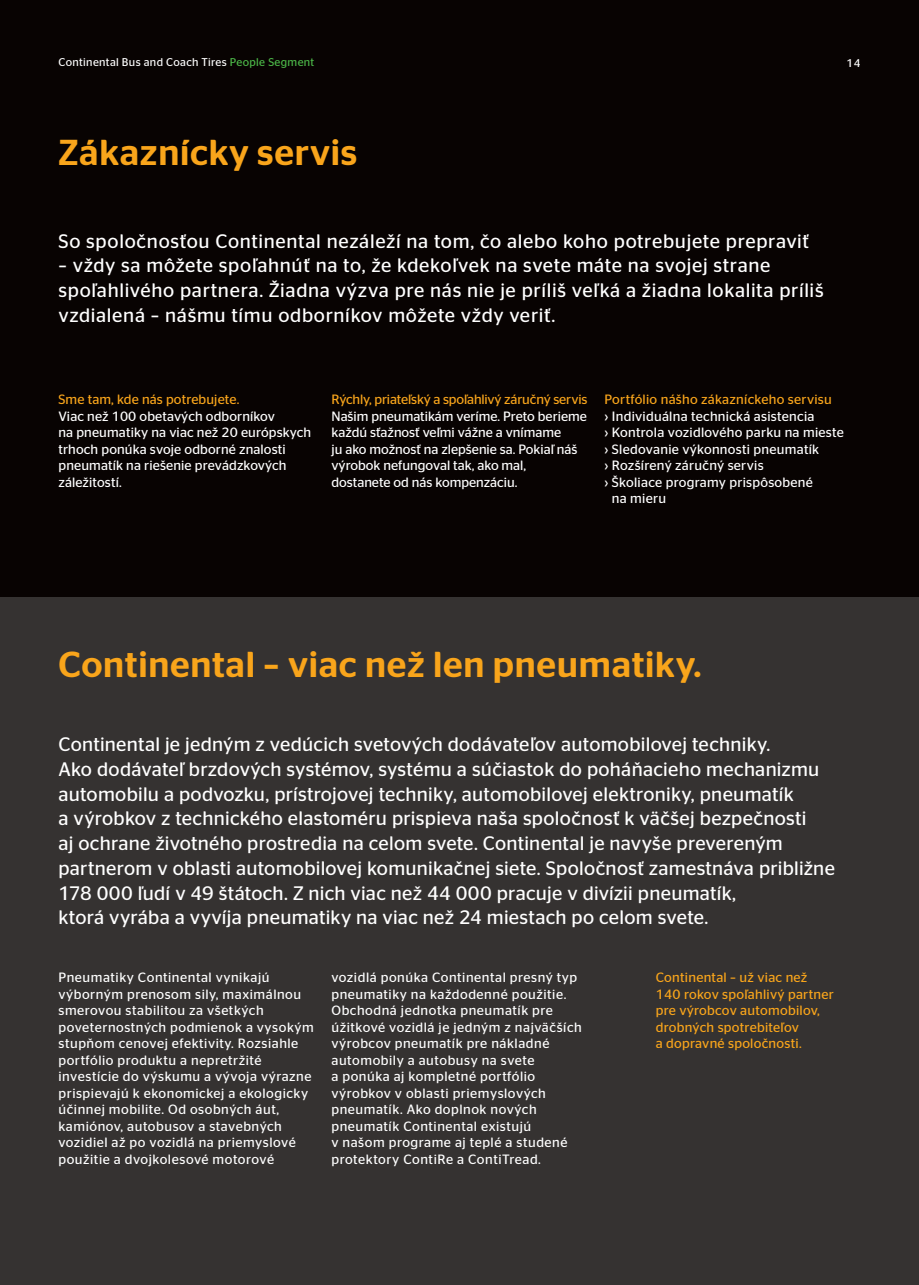
<style>
.page{position:relative;width:919px;height:1285px;background:#fff}
.page>*{position:absolute;margin:0;border:0;box-sizing:border-box;transform-origin:0 0}
.t1{font:500 36px "Continental Stag Sans";letter-spacing:.02em;color:#f9a51b}
.t2{font:19.5px/24.8px "Continental Stag Sans";letter-spacing:.015em;color:#fff}
.t3{font:19.5px/24.8px "Continental Stag Sans";letter-spacing:.035em;color:#fff}
.t4{font:13.5px/16.5px "Continental Stag Sans";letter-spacing:.035em;color:#fff}
.t5{font:13.5px/16.5px "Continental Stag Sans";letter-spacing:.02em;color:#f9a51b}
.t6{font:13.5px/16.5px "Continental Stag Sans";color:#fff}
.t7{font:13.5px/16.5px "Continental Stag Sans";letter-spacing:.01em;color:#fff}
.t8{font:13.5px "Continental Stag Sans";letter-spacing:-.01em;color:#f9a51b}
.t9{font:11.25px "Continental Stag Sans";letter-spacing:.03em;color:#fff}
.s1{color:#4cb848}
</style>
<div class="page">
<div style="left:0;top:0;width:918px;height:1284px;background:#080302"></div>
<div style="left:0;top:597px;width:918px;height:687px;background:#353231"></div>
<p class="t9" style="left:58px;top:55px;width:257px">Continental Bus and Coach Tires <span class="s1">People Segment</span></p>
<p class="t9" style="left:846px;top:56px;width:15px">14</p>
<h1 class="t1" style="left:58px;top:132px;width:300px">Zákaznícky servis</h1>
<h2 class="t3" style="left:58px;top:228px;width:752px">So spoločnosťou Continental nezáleží na tom, čo alebo koho potrebujete prepraviť</h2>
<h2 class="t3" style="left:58px;top:253px;width:766px">– vždy sa môžete spoľahnúť na to, že kdekoľvek na svete máte na svojej strane spoľahlivého partnera. Žiadna výzva pre nás nie je príliš veľká a žiadna lokalita príliš vzdialená – nášmu tímu odborníkov môžete vždy veriť.</h2>
<p class="t5" style="left:58px;top:391px;width:182px">Sme tam, kde nás potrebujete.</p>
<p class="t7" style="left:58px;top:408px;width:254px">Viac než 100 obetavých odborníkov<br>na pneumatiky na viac než 20 európskych trhoch ponúka svoje odborné znalosti pneumatík na riešenie prevádzkových záležitostí.</p>
<p class="t8" style="left:331px;top:392px;width:257px">Rýchly, priateľský a spoľahlivý záručný servis</p>
<p class="t6" style="left:331px;top:408px;width:257px">Našim pneumatikám veríme. Preto berieme každú sťažnosť veľmi vážne a vnímame<br>ju ako možnosť na zlepšenie sa. Pokiaľ náš výrobok nefungoval tak, ako mal, dostanete od nás kompenzáciu.</p>
<p class="t5" style="left:604px;top:391px;width:229px">Portfólio nášho zákazníckeho servisu</p>
<p class="t4" style="left:604px;top:408px;width:211px">› Individuálna technická asistencia</p>
<p class="t4" style="left:604px;top:424px;width:241px">› Kontrola vozidlového parku na mieste</p>
<p class="t4" style="left:604px;top:441px;width:216px">› Sledovanie výkonnosti pneumatík</p>
<p class="t4" style="left:604px;top:457px;width:161px">› Rozšírený záručný servis</p>
<p class="t4" style="left:604px;top:474px;width:210px">› Školiace programy prispôsobené</p>
<p class="t4" style="left:612px;top:490px;width:56px">na mieru</p>
<h1 class="t1" style="left:58px;top:643px;width:644px">Continental – viac než len pneumatiky.</h1>
<p class="t2" style="left:58px;top:731px;width:778px">Continental je jedným z vedúcich svetových dodávateľov automobilovej techniky.<br>Ako dodávateľ brzdových systémov, systému a súčiastok do poháňacieho mechanizmu automobilu a podvozku, prístrojovej techniky, automobilovej elektroniky, pneumatík<br>a výrobkov z technického elastoméru prispieva naša spoločnosť k väčšej bezpečnosti<br>aj ochrane životného prostredia na celom svete. Continental je navyše prevereným partnerom v oblasti automobilovej komunikačnej siete. Spoločnosť zamestnáva približne 178 000 ľudí v 49 štátoch. Z nich viac než 44 000 pracuje v divízii pneumatík,<br>ktorá vyrába a vyvíja pneumatiky na viac než 24 miestach po celom svete.</p>
<p class="t4" style="left:58px;top:969px;width:257px">Pneumatiky Continental vynikajú výborným prenosom sily, maximálnou smerovou stabilitou za všetkých poveternostných podmienok a vysokým stupňom cenovej efektivity. Rozsiahle portfólio produktu a nepretržité investície do výskumu a vývoja výrazne prispievajú k ekonomickej a ekologicky účinnej mobilite. Od osobných áut, kamiónov, autobusov a stavebných vozidiel až po vozidlá na priemyslové použitie a dvojkolesové motorové</p>
<p class="t4" style="left:331px;top:969px;width:252px">vozidlá ponúka Continental presný typ pneumatiky na každodenné použitie.<br>Obchodná jednotka pneumatík pre úžitkové vozidlá je jedným z najväčších výrobcov pneumatík pre nákladné automobily a autobusy na svete<br>a ponúka aj kompletné portfólio výrobkov v oblasti priemyslových pneumatík. Ako doplnok nových pneumatík Continental existujú<br>v našom programe aj teplé a studené protektory ContiRe a ContiTread.</p>
<p class="t5" style="left:655px;top:969px;width:179px">Continental – už viac než<br>140 rokov spoľahlivý partner pre výrobcov automobilov, drobných spotrebiteľov<br>a dopravné spoločnosti.</p>
</div>
